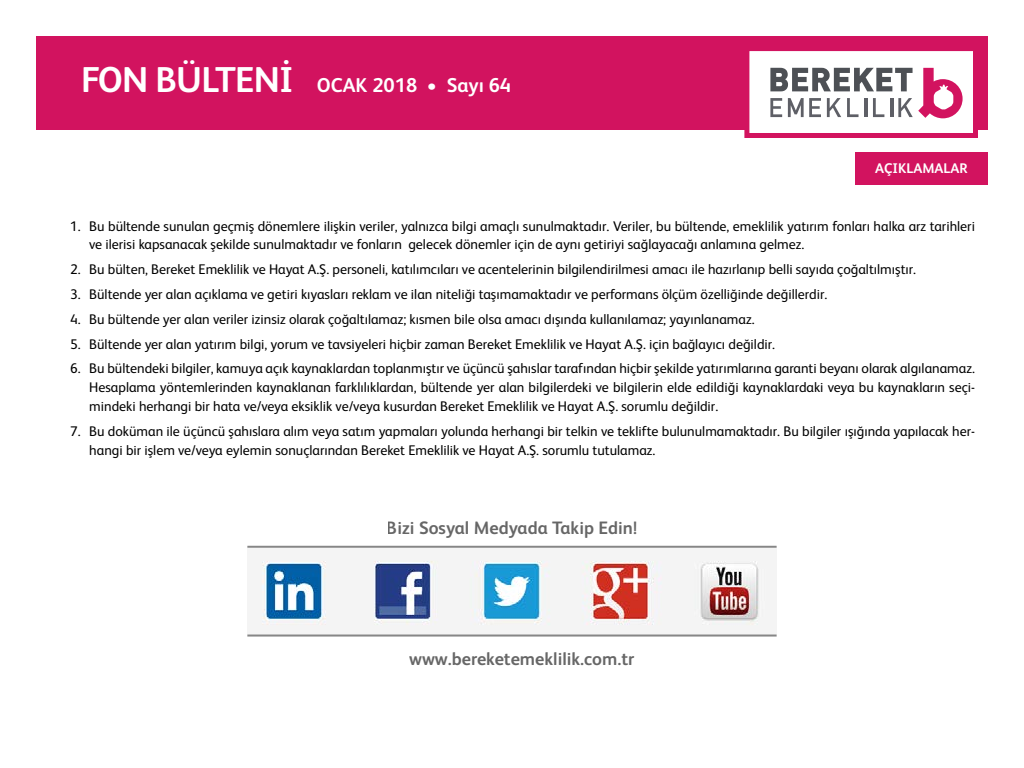
<style>
.page{position:relative;width:1024px;height:768px;background:#fff}
.page>*{position:absolute;margin:0;border:0;box-sizing:border-box;transform-origin:0 0}
.t1{font:700 20px "FS Albert";color:#fff}
.t2{font:700 18px "FS Albert";color:#000}
.t3{font:14px/18.8px "FS Albert";color:#000}
.t4{font:700 14px "FS Albert";color:#fff}
.s1{font-size:36px}
</style>
<div class="page">
<div style="left:36px;top:36px;width:952px;height:94px;background:#d2135f"></div>
<div style="left:855px;top:152px;width:133px;height:33px;background:#d2135f"></div>
<img style="left:247px;top:548px;width:530px;height:87px">
<hr style="left:247px;top:546px;width:530px;height:2px;background:#000">
<hr style="left:247px;top:635px;width:530px;height:2px;background:#000">
<img style="left:702px;top:563px;width:54px;height:56px">
<svg style="left:744px;top:51px;width:234px;height:87px;background:#dec1ce"></svg>
<h1 class="t1" style="left:81px;top:72px;width:432px"><span class="s1">FON BÜLTENİ</span> OCAK 2018 • Sayı 64</h1>
<p class="t4" style="left:875px;top:159px;width:94px">AÇIKLAMALAR</p>
<p class="t3" style="left:89px;top:216px;width:887px;text-indent:-19px">1. Bu bültende sunulan geçmiş dönemlere ilişkin veriler, yalnızca bilgi amaçlı sunulmaktadır. Veriler, bu bültende, emeklilik yatırım fonları halka arz tarihleri ve ilerisi kapsanacak şekilde sunulmaktadır ve fonların gelecek dönemler için de aynı getiriyi sağlayacağı anlamına gelmez.</p>
<p class="t3" style="left:70px;top:259px;width:847px">2. Bu bülten, Bereket Emeklilik ve Hayat A.Ş. personeli, katılımcıları ve acentelerinin bilgilendirilmesi amacı ile hazırlanıp belli sayıda çoğaltılmıştır.</p>
<p class="t3" style="left:70px;top:284px;width:759px">3. Bültende yer alan açıklama ve getiri kıyasları reklam ve ilan niteliği taşımamaktadır ve performans ölçüm özelliğinde değillerdir.</p>
<p class="t3" style="left:70px;top:309px;width:686px">4. Bu bültende yer alan veriler izinsiz olarak çoğaltılamaz; kısmen bile olsa amacı dışında kullanılamaz; yayınlanamaz.</p>
<p class="t3" style="left:70px;top:334px;width:706px">5. Bültende yer alan yatırım bilgi, yorum ve tavsiyeleri hiçbir zaman Bereket Emeklilik ve Hayat A.Ş. için bağlayıcı değildir.</p>
<p class="t3" style="left:89px;top:359px;width:887px;text-align:justify;text-indent:-19px">6. Bu bültendeki bilgiler, kamuya açık kaynaklardan toplanmıştır ve üçüncü şahıslar tarafından hiçbir şekilde yatırımlarına garanti beyanı olarak algılanamaz.<br>Hesaplama yöntemlerinden kaynaklanan farklılıklardan, bültende yer alan bilgilerdeki ve bilgilerin elde edildiği kaynaklardaki veya bu kaynakların seçi&shy;mindeki herhangi bir hata ve/veya eksiklik ve/veya kusurdan Bereket Emeklilik ve Hayat A.Ş. sorumlu değildir.</p>
<p class="t3" style="left:89px;top:421px;width:887px;text-indent:-19px">7. Bu doküman ile üçüncü şahıslara alım veya satım yapmaları yolunda herhangi bir telkin ve teklifte bulunulmamaktadır. Bu bilgiler ışığında yapılacak her&shy;hangi bir işlem ve/veya eylemin sonuçlarından Bereket Emeklilik ve Hayat A.Ş. sorumlu tutulamaz.</p>
<p class="t2" style="left:387px;top:515px;width:252px">Bizi Sosyal Medyada Takip Edin!</p>
<p class="t2" style="left:409px;top:647px;width:227px">www.bereketemeklilik.com.tr</p>
</div>
